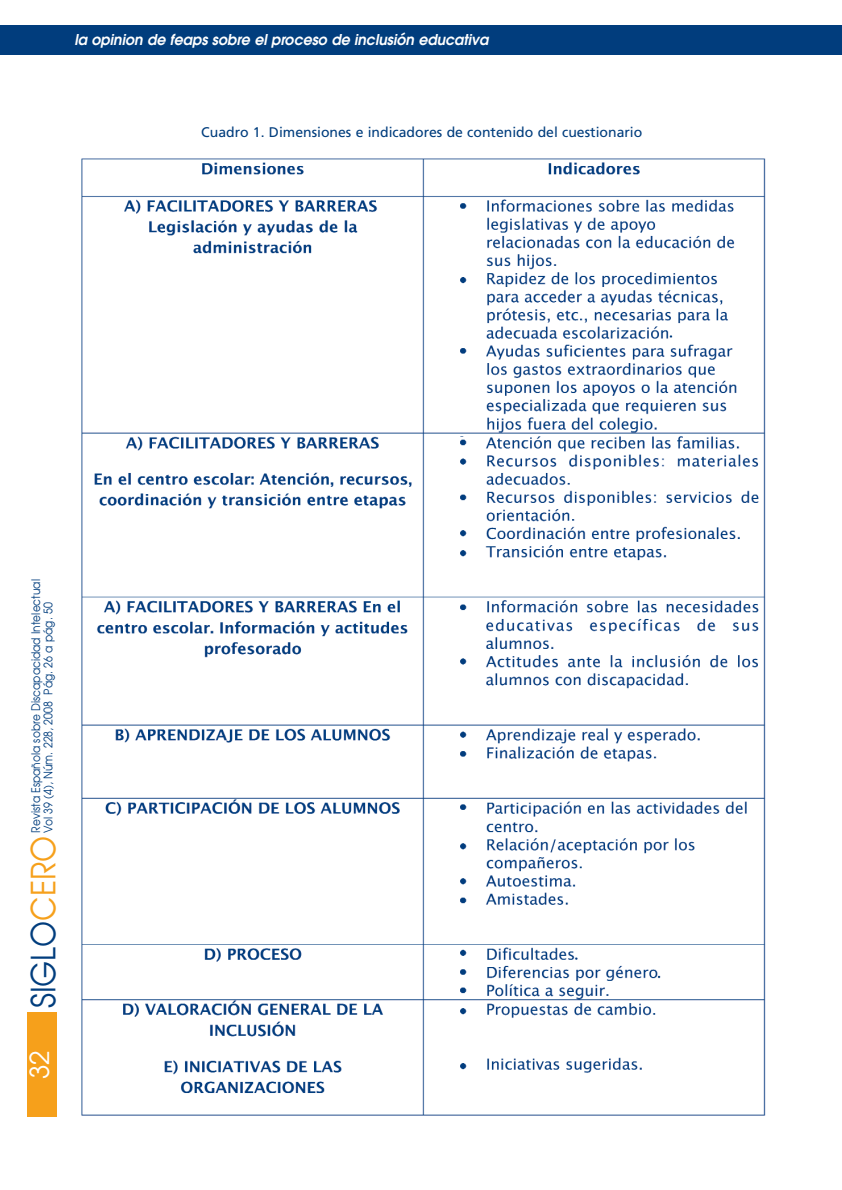
<style>
.page{position:relative;width:842px;height:1190px;background:#fff}
.page>*{position:absolute;margin:0;border:0;box-sizing:border-box;transform-origin:0 0}
.t1{font:33.25px "Avant Garde";color:#013d7d;scale:.9 1}
.t2{font:26.25px "Avant Garde";color:#fff}
.t3{font:italic 600 14.88px "Avant Garde";color:#fff;scale:.95 1}
.t4{font:14px "Frutiger";color:#013d7d}
.t5{font:11.9px/12.2px "Avant Garde";color:#013d7d;scale:.9 1}
.s1{color:#f6a01b}
</style>
<div class="page">
<div style="left:27px;top:1013px;width:30px;height:104px;background:#f6a01b"></div>
<div style="left:0;top:25px;width:842px;height:30px;background:#013d7d"></div>
<img style="left:81px;top:158px;width:685px;height:958px">
<p class="t3" style="left:74px;top:34px;width:440px">la opinion de feaps sobre el proceso de inclusión educativa</p>
<p class="t4" style="left:201px;top:126px;width:442px">Cuadro 1. Dimensiones e indicadores de contenido del cuestionario</p>
<p class="t5" style="left:31px;top:833px;width:283px;rotate:-90deg">Revista Española sobre Discapacidad Intelectual<br>Vol 39 (4), Núm. 228, 2008 Pág. 26 a pág. 50</p>
<h1 class="t1" style="left:31px;top:1008px;width:193px;rotate:-90deg">SIGLO<span class="s1">CERO</span></h1>
<p class="t2" style="left:30px;top:1079px;width:31px;rotate:-90deg">32</p>
</div>
